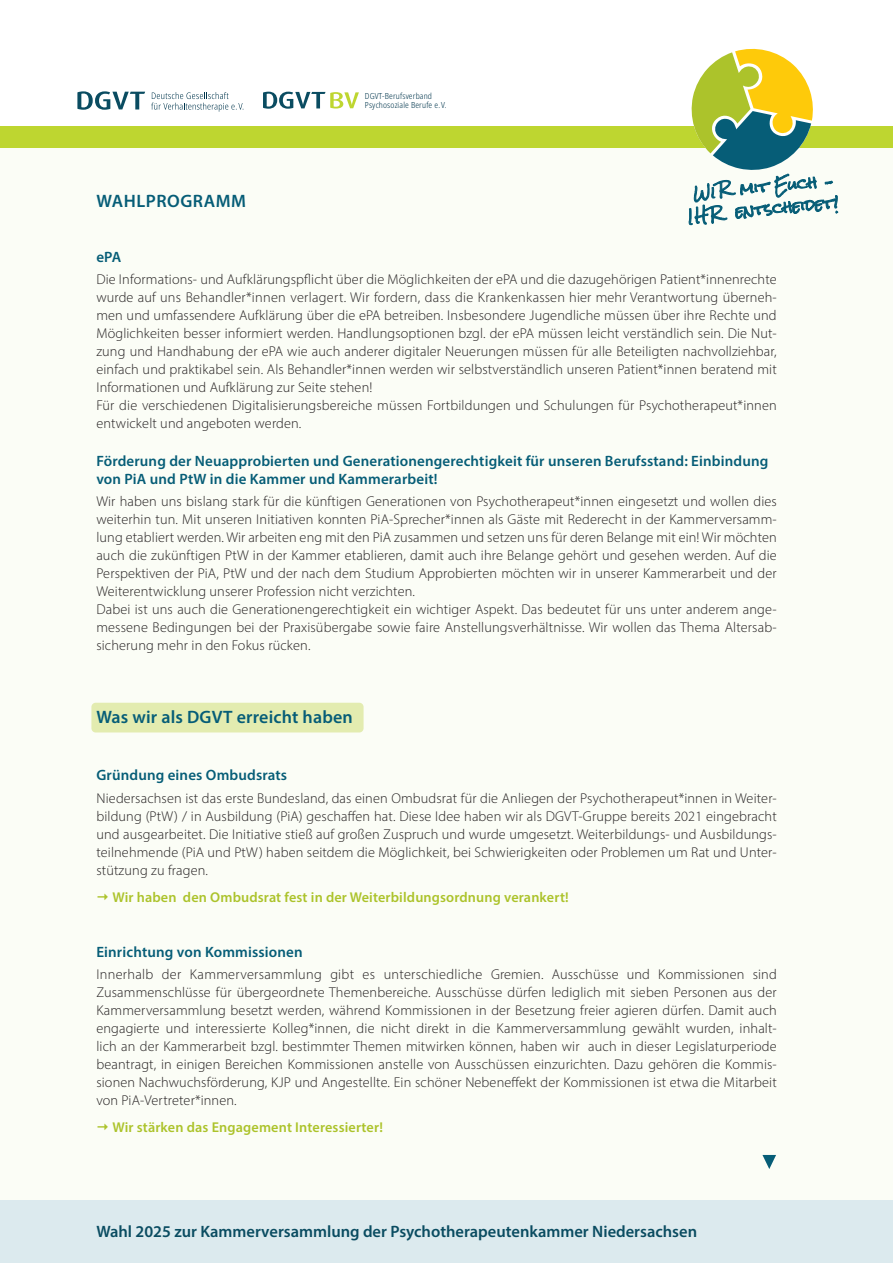
<style>
.page{position:relative;width:893px;height:1263px;background:#fff}
.page>*{position:absolute;margin:0;border:0;box-sizing:border-box;transform-origin:0 0}
.Überschrift_Infokast{font:600 18px "Myriad Pro";letter-spacing:.01em;color:#065d77}
.Überschrift_Infokast-2{font:600 18px "Myriad Pro";letter-spacing:.03em;color:#065d77}
.t1{font:600 16.5px "Myriad Pro";color:#0a4c61}
.Überschrift_Infokast-3{font:600 15px/18px "Myriad Pro";letter-spacing:.01em;color:#065d77}
.Fließtext_9_5_pt___1{font:300 14.25px/18px "Myriad Pro";letter-spacing:.01em;color:#231f20;text-align:justify}
.Fließtext_9_5_pt___1-2{font:600 14.25px "Myriad Pro";letter-spacing:.01em;color:#acc32b}
.t2{font:300 condensed 8.4px/9.8px "Noto Sans";letter-spacing:.02em;color:#00364d}
</style>
<div class="page">
<div style="left:0;top:1199px;width:893px;height:64px;background:#dceaee"></div>
<div style="left:0;top:137px;width:893px;height:1063px;background:#fbfdf6"></div>
<div style="left:91px;top:703px;width:273px;height:29px;background:#e3ecb0;border-radius:4px"></div>
<div style="left:0;top:126px;width:893px;height:22px;background:#bed630"></div>
<svg style="left:263px;top:92px;width:96px;height:17px"></svg>
<svg style="left:77px;top:91px;width:68px;height:19px"></svg>
<svg style="left:151px;top:92px;width:93px;height:20px"></svg>
<svg style="left:688px;top:48px;width:150px;height:177px"></svg>
<svg style="left:762px;top:1155px;width:14px;height:14px"></svg>
<p class="Überschrift_Infokast-2" style="left:97px;top:190px;width:151px">WAHLPROGRAMM</p>
<p class="t2" style="left:365px;top:91px;width:83px">DGVT-Berufsverband<br>Psychosoziale Berufe e.V.</p>
<p class="Überschrift_Infokast-3" style="left:96px;top:248px;width:26px">ePA</p>
<p class="Fließtext_9_5_pt___1" style="left:96px;top:270px;width:682px">Die Informations- und Aufklärungspflicht über die Möglichkeiten der ePA und die dazugehörigen Patient*innenrechte wurde auf uns Behandler*innen verlagert. Wir fordern, dass die Krankenkassen hier mehr Verantwortung überneh&shy;men und umfassendere Aufklärung über die ePA betreiben. Insbesondere Jugendliche müssen über ihre Rechte und Möglichkeiten besser informiert werden. Handlungsoptionen bzgl. der ePA müssen leicht verständlich sein. Die Nut&shy;zung und Handhabung der ePA wie auch anderer digitaler Neuerungen müssen für alle Beteiligten nachvollziehbar, einfach und praktikabel sein. Als Behandler*innen werden wir selbstverständlich unseren Patient*innen beratend mit Informationen und Aufklärung zur Seite stehen!</p>
<p class="Fließtext_9_5_pt___1" style="left:96px;top:396px;width:682px">Für die verschiedenen Digitalisierungsbereiche müssen Fortbildungen und Schulungen für Psychotherapeut*innen entwickelt und angeboten werden.</p>
<p class="Überschrift_Infokast-3" style="left:96px;top:451px;width:673px">Förderung der Neuapprobierten und Generationengerechtigkeit für unseren Berufsstand: Einbindung von PiA und PtW in die Kammer und Kammerarbeit!</p>
<p class="Fließtext_9_5_pt___1" style="left:96px;top:492px;width:682px">Wir haben uns bislang stark für die künftigen Generationen von Psychotherapeut*innen eingesetzt und wollen dies weiterhin tun. Mit unseren Initiativen konnten PiA-Sprecher*innen als Gäste mit Rederecht in der Kammerversamm&shy;lung etabliert werden. Wir arbeiten eng mit den PiA zusammen und setzen uns für deren Belange mit ein! Wir möchten auch die zukünftigen PtW in der Kammer etablieren, damit auch ihre Belange gehört und gesehen werden. Auf die Perspektiven der PiA, PtW und der nach dem Studium Approbierten möchten wir in unserer Kammerarbeit und der Weiterentwicklung unserer Profession nicht verzichten.</p>
<p class="Fließtext_9_5_pt___1" style="left:96px;top:600px;width:682px">Dabei ist uns auch die Generationengerechtigkeit ein wichtiger Aspekt. Das bedeutet für uns unter anderem ange&shy;messene Bedingungen bei der Praxisübergabe sowie faire Anstellungsverhältnisse. Wir wollen das Thema Altersab&shy;sicherung mehr in den Fokus rücken.</p>
<p class="Überschrift_Infokast" style="left:96px;top:705px;width:258px">Was wir als DGVT erreicht haben</p>
<p class="Überschrift_Infokast-3" style="left:96px;top:766px;width:192px">Gründung eines Ombudsrats</p>
<p class="Fließtext_9_5_pt___1" style="left:96px;top:789px;width:682px">Niedersachsen ist das erste Bundesland, das einen Ombudsrat für die Anliegen der Psychotherapeut*innen in Weiter&shy;bildung (PtW) / in Ausbildung (PiA) geschaffen hat. Diese Idee haben wir als DGVT-Gruppe bereits 2021 eingebracht und ausgearbeitet. Die Initiative stieß auf großen Zuspruch und wurde umgesetzt. Weiterbildungs- und Ausbildungs&shy;teilnehmende (PiA und PtW) haben seitdem die Möglichkeit, bei Schwierigkeiten oder Problemen um Rat und Unter&shy;stützung zu fragen.</p>
<p class="Fließtext_9_5_pt___1-2" style="left:112px;top:888px;width:458px">Wir haben den Ombudsrat fest in der Weiterbildungsordnung verankert!</p>
<p class="Überschrift_Infokast-3" style="left:96px;top:942px;width:208px">Einrichtung von Kommissionen</p>
<p class="Fließtext_9_5_pt___1" style="left:96px;top:965px;width:682px">Innerhalb der Kammerversammlung gibt es unterschiedliche Gremien. Ausschüsse und Kommissionen sind Zusammenschlüsse für übergeordnete Themenbereiche. Ausschüsse dürfen lediglich mit sieben Personen aus der Kammerversammlung besetzt werden, während Kommissionen in der Besetzung freier agieren dürfen. Damit auch engagierte und interessierte Kolleg*innen, die nicht direkt in die Kammerversammlung gewählt wurden, inhalt&shy;lich an der Kammerarbeit bzgl. bestimmter Themen mitwirken können, haben wir auch in dieser Legislaturperiode beantragt, in einigen Bereichen Kommissionen anstelle von Ausschüssen einzurichten. Dazu gehören die Kommis&shy;sionen Nachwuchsförderung, KJP und Angestellte. Ein schöner Nebeneffekt der Kommissionen ist etwa die Mitarbeit von PiA-Vertreter*innen.</p>
<p class="Fließtext_9_5_pt___1-2" style="left:112px;top:1118px;width:272px">Wir stärken das Engagement Interessierter!</p>
<p class="t1" style="left:96px;top:1221px;width:602px">Wahl 2025 zur Kammerversammlung der Psychotherapeutenkammer Niedersachsen</p>
</div>
